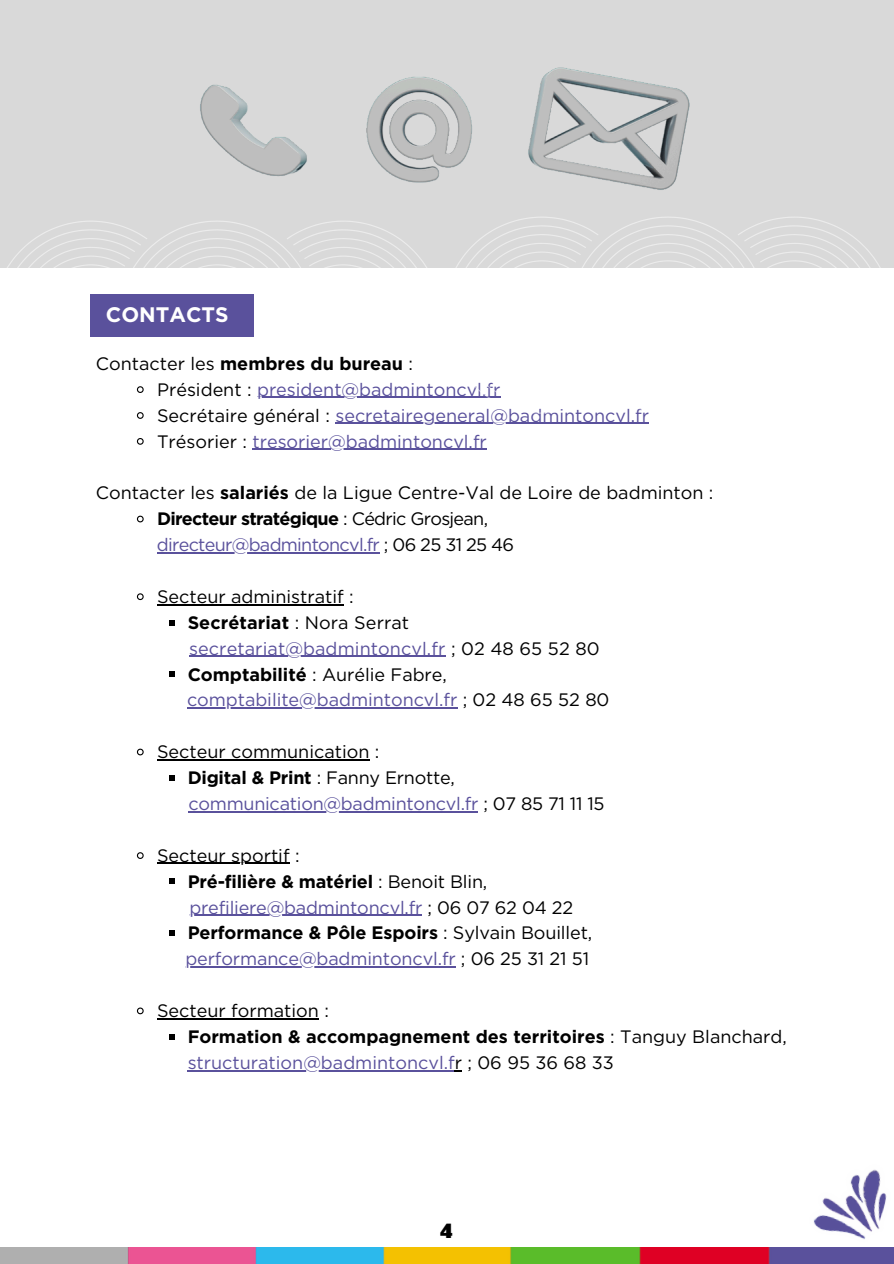
<style>
.page{position:relative;width:894px;height:1264px;background:#fff}
.page>*{position:absolute;margin:0;border:0;box-sizing:border-box;transform-origin:0 0}
.t1{font:700 21px "Gotham";color:#fff}
.t2{font:18px/25.8px "Gotham";color:#000}
.t3{font:18px/25.8px "Gotham";color:#5a519c}
.t4{font:18px "Alfa Slab One";color:#000}
.s1{color:#000}
.s2{font-weight:700;color:#000}
.s3{font-weight:700}
.s4{color:#5a519c}
</style>
<div class="page">
<img style="left:0;top:0;width:893px;height:245px">
<svg style="left:0;top:221px;width:442px;height:176px"></svg>
<svg style="left:1px;top:229px;width:432px;height:168px"></svg>
<hr style="left:257px;top:397px;width:243px;height:1px;background:#5a519c">
<svg style="left:45px;top:221px;width:344px;height:198px"></svg>
<hr style="left:335px;top:423px;width:314px;height:1px;background:#5a519c">
<svg style="left:136px;top:438px;width:8px;height:7px"></svg>
<hr style="left:252px;top:448px;width:235px;height:2px;background:#5a519c">
<svg style="left:136px;top:515px;width:8px;height:8px"></svg>
<hr style="left:157px;top:552px;width:222px;height:1px;background:#5a519c">
<svg style="left:136px;top:593px;width:8px;height:8px"></svg>
<hr style="left:157px;top:604px;width:186px;height:1px;background:#000">
<svg style="left:169px;top:620px;width:5px;height:5px"></svg>
<hr style="left:189px;top:655px;width:256px;height:2px;background:#5a519c">
<svg style="left:169px;top:671px;width:5px;height:6px"></svg>
<hr style="left:187px;top:707px;width:270px;height:1px;background:#5a519c">
<svg style="left:136px;top:748px;width:8px;height:8px"></svg>
<hr style="left:157px;top:759px;width:212px;height:1px;background:#000">
<svg style="left:169px;top:775px;width:5px;height:5px"></svg>
<hr style="left:188px;top:811px;width:290px;height:1px;background:#5a519c">
<svg style="left:136px;top:852px;width:8px;height:7px"></svg>
<hr style="left:157px;top:862px;width:132px;height:2px;background:#000">
<svg style="left:169px;top:878px;width:5px;height:6px"></svg>
<hr style="left:189px;top:914px;width:233px;height:1px;background:#5a519c">
<svg style="left:169px;top:930px;width:5px;height:6px"></svg>
<hr style="left:185px;top:966px;width:270px;height:1px;background:#5a519c">
<svg style="left:136px;top:1007px;width:8px;height:8px"></svg>
<hr style="left:157px;top:1018px;width:162px;height:1px;background:#000">
<svg style="left:169px;top:1034px;width:5px;height:5px"></svg>
<hr style="left:188px;top:1069px;width:266px;height:2px;background:#5a519c">
<div style="left:90px;top:294px;width:163px;height:42px;background:#5a519c"></div>
<svg style="left:443px;top:217px;width:449px;height:180px"></svg>
<svg style="left:495px;top:217px;width:345px;height:8px;background:#dadada"></svg>
<svg style="left:452px;top:225px;width:431px;height:173px"></svg>
<img style="left:0;top:1247px;width:794px;height:16px">
<img style="left:794px;top:1169px;width:99px;height:94px">
<p class="t1" style="left:106px;top:302px;width:124px">CONTACTS</p>
<p class="t3" style="left:157px;top:350px;width:493px;text-indent:-61px"><span class="s1">Contacter les</span> <span class="s2">membres du bureau</span> <span class="s1">:<br>Président :</span> president@badmintoncvl.fr<br><span class="s1">Secrétaire général :</span> secretairegeneral@badmintoncvl.fr <span class="s1">Trésorier :</span> tresorier@badmintoncvl.fr</p>
<p class="t2" style="left:157px;top:480px;width:558px;text-indent:-61px">Contacter les <span class="s3">salariés</span> de la Ligue Centre-Val de Loire de badminton :<br><span class="s3">Directeur stratégique</span> : Cédric Grosjean, <span class="s4">directeur@badmintoncvl.fr</span> ; 06 25 31 25 46</p>
<p class="t2" style="left:187px;top:583px;width:424px;text-indent:-30px">Secteur administratif :<br><span class="s3">Secrétariat</span> : Nora Serrat <span class="s4">secretariat@badmintoncvl.fr</span> ; 02 48 65 52 80<br><span class="s3">Comptabilité</span> : Aurélie Fabre, <span class="s4">comptabilite@badmintoncvl.fr</span> ; 02 48 65 52 80</p>
<p class="t2" style="left:188px;top:738px;width:418px;text-indent:-31px">Secteur communication :<br><span class="s3">Digital &amp; Print</span> : Fanny Ernotte, <span class="s4">communication@badmintoncvl.fr</span> ; 07 85 71 11 15</p>
<p class="t2" style="left:185px;top:842px;width:408px;text-indent:-28px">Secteur sportif :<br><span class="s3">Pré-filière &amp; matériel</span> : Benoit Blin, <span class="s4">prefiliere@badmintoncvl.fr</span> ; 06 07 62 04 22<br><span class="s3">Performance &amp; Pôle Espoirs</span> : Sylvain Bouillet, <span class="s4">performance@badmintoncvl.fr</span> ; 06 25 31 21 51</p>
<p class="t2" style="left:188px;top:997px;width:600px;text-indent:-31px">Secteur formation :<br><span class="s3">Formation &amp; accompagnement des territoires</span> : Tanguy Blanchard, <span class="s4">structuration@badmintoncvl.f</span>r ; 06 95 36 68 33</p>
<p class="t4" style="left:440px;top:1219px;width:14px">4</p>
</div>
